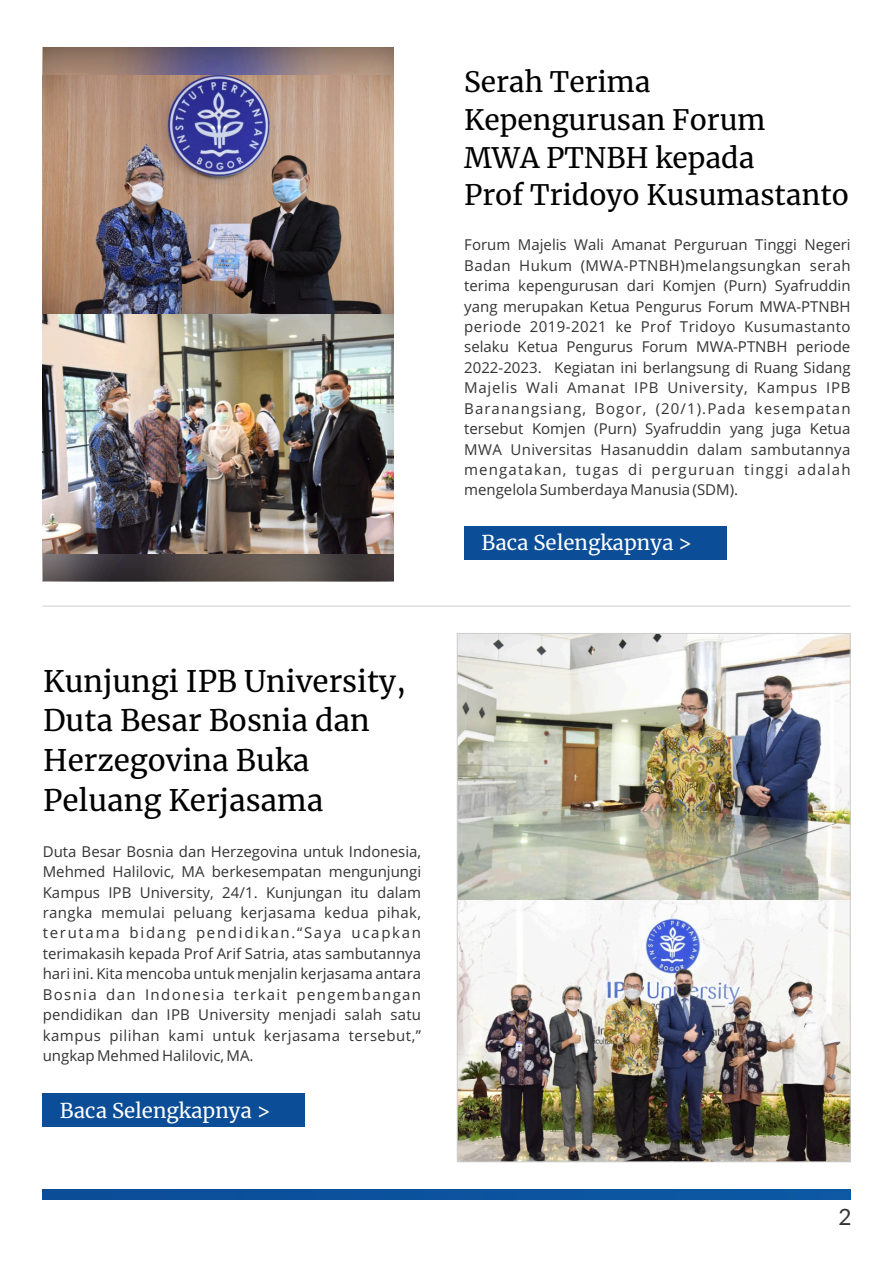
<style>
.page{position:relative;width:893px;height:1263px;background:#fff}
.page>*{position:absolute;margin:0;border:0;box-sizing:border-box;transform-origin:0 0}
.t1{font:29.7px/39.6px "Merriweather";color:#000}
.t2{font:28.2px/37.7px "Merriweather";color:#000}
.t3{font:22.5px "Lato";color:#343434}
.t4{font:20.4px "Merriweather";color:#fff}
.t5{font:15px/20.4px "Open Sans";color:#343434;text-align:justify}
</style>
<div class="page">
<div style="left:43px;top:1190px;width:807px;height:9px;background:#0c529e"></div>
<hr style="left:43px;top:606px;width:807px;height:1px;background:#cdcdcd">
<img style="left:43px;top:48px;width:351px;height:533px">
<img style="left:43px;top:75px;width:351px;height:239px">
<img style="left:43px;top:314px;width:351px;height:239px">
<img style="left:459px;top:900px;width:389px;height:260px">
<img style="left:459px;top:635px;width:389px;height:265px">
<div style="left:464px;top:526px;width:262px;height:34px;background:#0b4d97"></div>
<div style="left:43px;top:1094px;width:262px;height:33px;background:#0b4d97"></div>
<h2 class="t2" style="left:464px;top:63px;width:386px">Serah Terima<br>Kepengurusan Forum<br>MWA PTNBH kepada<br>Prof Tridoyo Kusumastanto</h2>
<p class="t5" style="left:464px;top:236px;width:388px">Forum Majelis Wali Amanat Perguruan Tinggi Negeri Badan Hukum (MWA-PTNBH)melangsungkan serah terima kepengurusan dari Komjen (Purn) Syafruddin yang merupakan Ketua Pengurus Forum MWA-PTNBH periode 2019-2021 ke Prof Tridoyo Kusumastanto selaku Ketua Pengurus Forum MWA-PTNBH periode 2022-2023. Kegiatan ini berlangsung di Ruang Sidang Majelis Wali Amanat IPB University, Kampus IPB Baranangsiang, Bogor, (20/1).Pada kesempatan tersebut Komjen (Purn) Syafruddin yang juga Ketua MWA Universitas Hasanuddin dalam sambutannya mengatakan, tugas di perguruan tinggi adalah mengelola Sumberdaya Manusia (SDM).</p>
<h3 class="t4" style="left:481px;top:530px;width:212px">Baca Selengkapnya &gt;</h3>
<h1 class="t1" style="left:43px;top:661px;width:364px">Kunjungi IPB University,<br>Duta Besar Bosnia dan<br>Herzegovina Buka<br>Peluang Kerjasama</h1>
<p class="t5" style="left:43px;top:842px;width:380px">Duta Besar Bosnia dan Herzegovina untuk Indonesia, Mehmed Halilovic, MA berkesempatan mengunjungi Kampus IPB University, 24/1. Kunjungan itu dalam rangka memulai peluang kerjasama kedua pihak, terutama bidang pendidikan.“Saya ucapkan terimakasih kepada Prof Arif Satria, atas sambutannya hari ini. Kita mencoba untuk menjalin kerjasama antara Bosnia dan Indonesia terkait pengembangan pendidikan dan IPB University menjadi salah satu kampus pilihan kami untuk kerjasama tersebut,” ungkap Mehmed Halilovic, MA.</p>
<h3 class="t4" style="left:60px;top:1097px;width:212px">Baca Selengkapnya &gt;</h3>
<h3 class="t3" style="left:838px;top:1207px;width:15px">2</h3>
</div>
